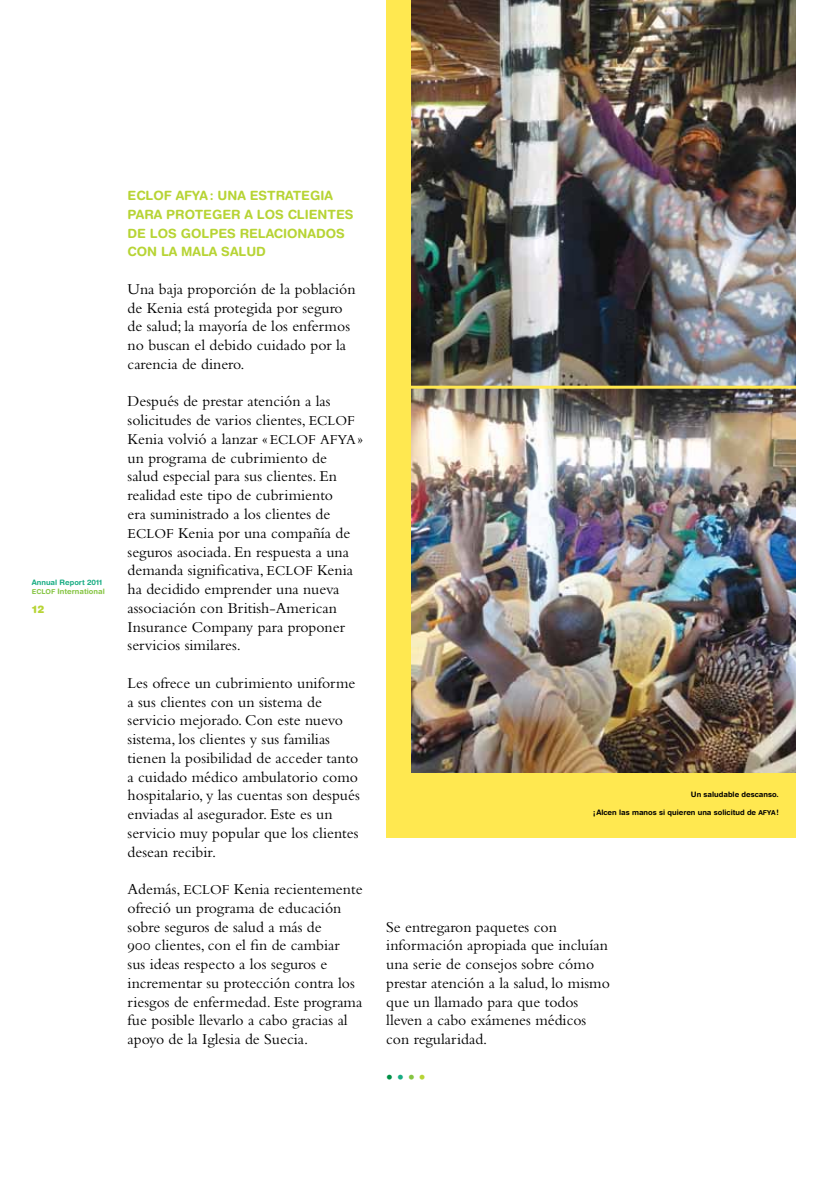
<style>
.page{position:relative;width:838px;height:1191px;background:#fff}
.page>*{position:absolute;margin:0;border:0;box-sizing:border-box;transform-origin:0 0}
.t1{font:15.75px/18.8px "Bembo";color:#000}
.t2{font:700 13.5px "Helvetica Rounded LT";color:#009046}
.t3{font:700 12.75px/18.8px "Helvetica Rounded LT";color:#b7d435}
.t4{font:900 10.5px "Helvetica Rounded LT";color:#b7d435}
.t5{font:700 7.5px "Helvetica Rounded LT";color:#000}
.t6{font:700 7.5px/9.3px "Helvetica Rounded LT";color:#18ac83}
.s1{font-size:6.75px;color:#85c441}
.s2{color:#85c441}
.s3{font-size:14.25px}
.s4{font-family:"Bembo SC"}
.s5{font-size:6.75px}
.s6{color:#18ac83}
.s7{color:#b7d435}
</style>
<div class="page">
<div style="left:386px;top:0;width:410px;height:837px;background:#ffe850"></div>
<img style="left:411px;top:0;width:385px;height:386px">
<img style="left:411px;top:389px;width:385px;height:383px">
<p class="t6" style="left:32px;top:577px;width:74px">Annual Report 2011<br><span class="s1">ECLOF</span> <span class="s2">International</span></p>
<p class="t4" style="left:32px;top:602px;width:14px">12</p>
<p class="t3" style="left:128px;top:186px;width:132px">ECLOF AFYA: una estrategia para</p>
<p class="t3" style="left:166px;top:205px;width:11px">proteger</p>
<p class="t3" style="left:244px;top:205px;width:22px">a los</p>
<p class="t3" style="left:288px;top:205px;width:9px">clie</p>
<p class="t3" style="left:317px;top:205px;width:20px">ntes</p>
<p class="t3" style="left:128px;top:223px;width:32px">de los</p>
<p class="t3" style="left:181px;top:223px;width:10px">golpes</p>
<p class="t3" style="left:240px;top:223px;width:10px">relacio</p>
<p class="t3" style="left:298px;top:223px;width:21px">nados</p>
<p class="t3" style="left:128px;top:242px;width:75px">con la mala</p>
<p class="t3" style="left:221px;top:242px;width:10px">sal</p>
<p class="t3" style="left:246px;top:242px;width:19px">ud</p>
<p class="t1" style="left:128px;top:279px;width:229px">Una baja proporción de la población de Kenia está protegida por seguro de salud; la mayoría de los enfermos no buscan el debido cuidado por la carencia de dinero.</p>
<p class="t1" style="left:128px;top:392px;width:237px">Después de prestar atención a las solicitudes de varios clientes, <span class="s3">ECLOF </span>Kenia volvió a lanzar «<span class="s3">ECLOF AFYA</span>» un programa de cubrimiento de<br>salud especial para sus clientes. En realidad este tipo de cubrimiento<br>era suministrado a los clientes de <span class="s3">ECLOF</span> Kenia por una compañía de seguros asociada. En respuesta a una demanda significativa, <span class="s3">ECLOF</span> Kenia ha decidido emprender una nueva associación con British-American Insurance Company para proponer servicios similares.</p>
<p class="t1" style="left:128px;top:673px;width:234px">Les ofrece un cubrimiento uniforme a sus clientes con un sistema de servicio mejorado. Con este nuevo sistema, los clientes y sus familias tienen la posibilidad de acceder tanto a cuidado médico ambulatorio como hospitalario, y las cuentas son después enviadas al asegurador. Este es un servicio muy popular que los clientes desean recibir.</p>
<p class="t1" style="left:128px;top:879px;width:236px">Además, <span class="s3">ECLOF</span> Kenia recientemente ofreció un programa de educación sobre seguros de salud a más de<br><span class="s4">900</span> clientes, con el fin de cambiar<br>sus ideas respecto a los seguros e incrementar su protección contra los riesgos de enfermedad. Este programa fue posible llevarlo a cabo gracias al apoyo de la Iglesia de Suecia.</p>
<p class="t5" style="left:691px;top:789px;width:90px">Un saludable descanso.</p>
<p class="t5" style="left:593px;top:807px;width:187px">¡Alcen las manos si quieren una solicitud de <span class="s5">AFYA</span>!</p>
<p class="t1" style="left:386px;top:917px;width:225px">Se entregaron paquetes con información apropiada que incluían una serie de consejos sobre cómo prestar atención a la salud, lo mismo que un llamado para que todos lleven a cabo exámenes médicos con regularidad.</p>
<p class="t2" style="left:386px;top:1068px;width:41px">•<span class="s6">•</span><span class="s2">•</span> <span class="s7">•</span></p>
</div>
